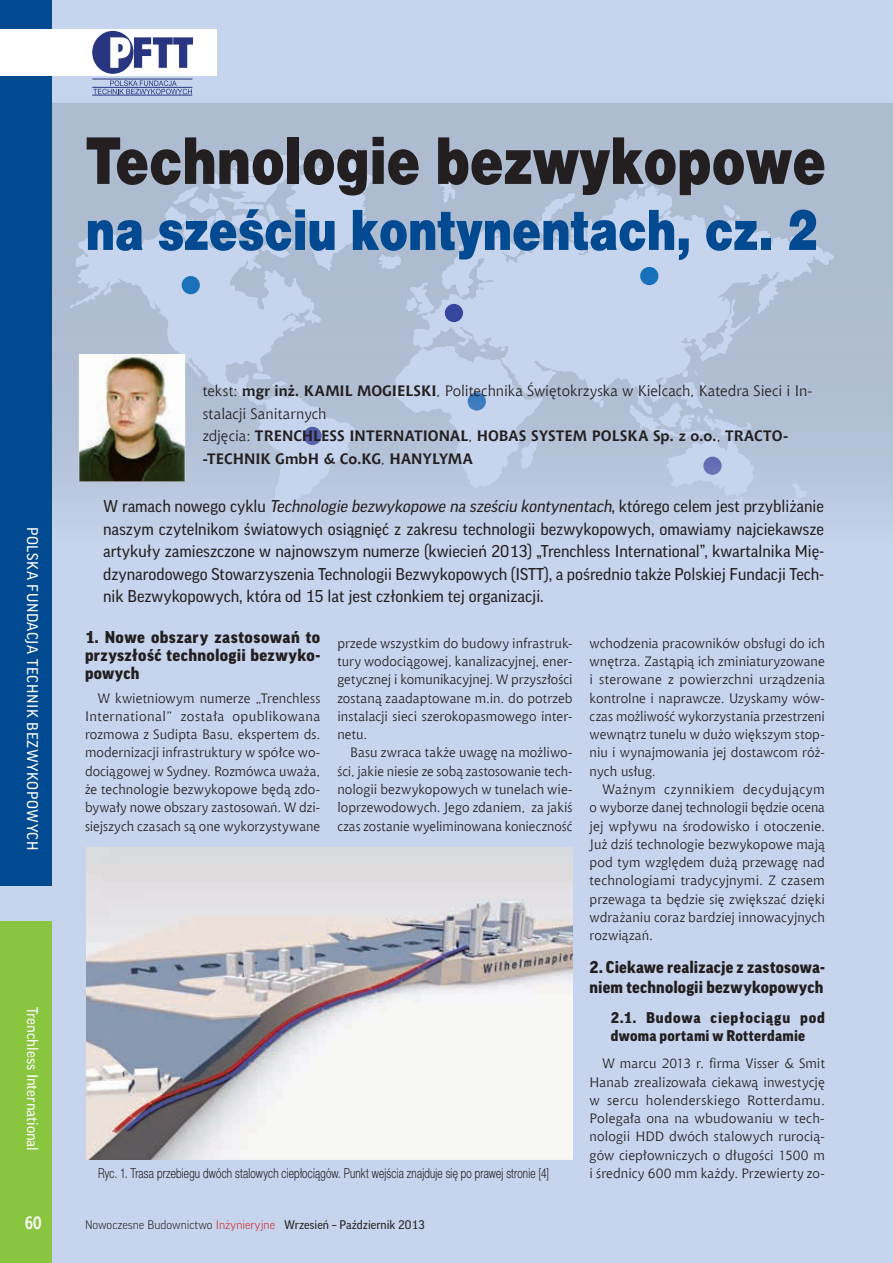
<style>
.page{position:relative;width:893px;height:1263px;background:#c6d5ed}
.page>*{position:absolute;margin:0;border:0;box-sizing:border-box;transform-origin:0 0}
.t1{font:64.5px "Switzer Cnd EFN Black";letter-spacing:.01em;color:#231f20}
.t2{font:55.5px "Switzer Cnd EFN Black";letter-spacing:.01em;color:#014990}
.t3{font:700 18px "Aerton Cnd EFN";color:#fff}
.t4{font:16.5px/22.5px "Good Pro";color:#231f20;text-align:justify}
.t5{font:900 16.5px/18px "Good Pro";letter-spacing:.015em;color:#231f20;text-align:justify}
.t6{font:700 15px/22.5px "Chianti EU";color:#231f20}
.t7{font:900 15px/18px "Good Pro";letter-spacing:.045em;color:#231f20}
.t8{font:15px "Good Pro";letter-spacing:.04em;color:#fff}
.t9{font:15px "Good Pro";color:#fff}
.t10{font:13.5px/18.3px "Chianti EU";letter-spacing:.005em;color:#231f20;text-align:justify}
.t11{font:13.5px "Switzer Cnd EFN Light";letter-spacing:.015em;color:#231f20;scale:.9 1}
.t12{font:12px "Good Pro";color:#231f20}
.s1{font-weight:400}
.s2{font-style:italic}
.s3{font-weight:300}
.s4{font-weight:300;color:#d1232a}
</style>
<div class="page">
<svg style="left:51px;top:103px;width:842px;height:471px;background:#b8c6dd"></svg>
<svg style="left:221px;top:155px;width:86px;height:55px;background:#bdcbe2"></svg>
<div style="left:182px;top:276px;width:18px;height:18px;background:#1971ba;border-radius:9px"></div>
<div style="left:703px;top:457px;width:19px;height:18px;background:#6770b5;border-radius:9px"></div>
<div style="left:445px;top:304px;width:18px;height:18px;background:#35469d;border-radius:9px"></div>
<svg style="left:303px;top:427px;width:19px;height:18px"></svg>
<div style="left:640px;top:267px;width:18px;height:18px;background:#1671ba;border-radius:9px"></div>
<svg style="left:468px;top:392px;width:18px;height:19px"></svg>
<div style="left:0;top:0;width:51px;height:885px;background:#014990"></div>
<div style="left:0;top:922px;width:51px;height:341px;background:#89c53f"></div>
<img style="left:79px;top:354px;width:106px;height:128px">
<div style="left:0;top:29px;width:217px;height:46px;background:#fff"></div>
<svg style="left:93px;top:80px;width:99px;height:14px"></svg>
<svg style="left:92px;top:31px;width:101px;height:43px"></svg>
<hr style="left:92px;top:95px;width:100px;height:1px;background:#283682">
<hr style="left:92px;top:87px;width:100px;height:1px;background:#283682">
<hr style="left:92px;top:79px;width:100px;height:1px;background:#283682">
<img style="left:86px;top:847px;width:487px;height:313px">
<h1 class="t1" style="left:86px;top:122px;width:741px">Technologie bezwykopowe</h1>
<h2 class="t2" style="left:86px;top:196px;width:733px">na sześciu kontynentach, cz. 2</h2>
<p class="t8" style="left:41px;top:527px;width:325px;rotate:90deg">POLSKA FUNDACJA TECHNIK BEZWyKOPOWyCH</p>
<p class="t9" style="left:41px;top:1007px;width:146px;rotate:90deg">Trenchless International</p>
<h3 class="t3" style="left:25px;top:1212px;width:18px">60</h3>
<p class="t6" style="left:203px;top:380px;width:611px"><span class="s1">tekst:</span> MGR INŻ. KAMIL MOGIELSKI<span class="s1">, Politechnika Świętokrzyska w Kielcach, Katedra Sieci i In&shy;stalacji Sanitarnych<br>zdjęcia:</span> TRENCHLESS INTERNATIONAL<span class="s1">,</span> HOBAS SYSTEM POLSKA SP. Z O.O.<span class="s1">,</span> TRACTO--TECHNIK GMBH &amp; CO.KG<span class="s1">,</span> HANYLYMA</p>
<p class="t4" style="left:103px;top:495px;width:722px">W ra m ac h n owe g o cy k l u <span class="s2">Technologie bezwykopowe na sześciu kontynentach</span>, kt ó re g o c e l e m j e st p rzy b l i ż a n i e naszym czytelnikom światowych osiągnięć z zakresu technologii bezwykopowych, omawiamy najciekawsze artykuły zamieszczone w najnowszym numerze (kwiecień 2013) „Trenchless International”, kwartalnika Mię&shy;dzynarodowego Stowarzyszenia Technologii Bezwykopowych (ISTT), a pośrednio także Polskiej Fundacji Tech&shy;nik Bezwykopowych, która od 15 lat jest członkiem tej organizacji.</p>
<p class="t5" style="left:85px;top:628px;width:237px">1. Nowe obszary zastosowań to przyszłość technologii bezwyko&shy;powych</p>
<p class="t10" style="left:85px;top:688px;width:237px;text-indent:13px">W kwietniowym numerze „Trenchless International” została opublikowana rozmowa z Sudipta Basu, ekspertem ds. modernizacji infrastruktury w spółce wo&shy;dociągowej w Sydney. Rozmówca uważa, że technologie bezwykopowe będą zdo&shy;bywały nowe obszary zastosowań. W dzi&shy;siejszych czasach są one wykorzystywane</p>
<p class="t10" style="left:337px;top:634px;width:237px">przede wszystkim do budowy infrastruk&shy;tury wodociągowej, kanalizacyjnej, ener&shy;getycznej i komunikacyjnej. W przyszłości zostaną zaadaptowane m.in. do potrzeb instalacji sieci szerokopasmowego inter&shy;netu.</p>
<p class="t10" style="left:337px;top:743px;width:237px;text-indent:13px">Basu zwraca także uwagę na możliwo&shy;ści, jakie niesie ze sobą zastosowanie tech&shy;nologii bezwykopowych w tunelach wie&shy;loprzewodowych. Jego zdaniem, za jakiś czas zostanie wyeliminowana konieczność</p>
<p class="t11" style="left:98px;top:1165px;width:503px">Ryc. 1. Trasa przebiegu dwóch stalowych ciepłociągów. Punkt wejścia znajduje się po prawej stronie [4]</p>
<p class="t12" style="left:85px;top:1218px;width:341px"><span class="s3">Nowoczesne Budownictwo</span> <span class="s4">Inżynieryjne</span> Wrzesień – Październik 2013</p>
<p class="t12" style="left:281px;top:1218px;width:142px">Wrzesień – Październik 2013</p>
<p class="t10" style="left:590px;top:634px;width:237px">wchodzenia pracowników obsługi do ich wnętrza. Zastąpią ich zminiaturyzowane i sterowane z powierzchni urządzenia kontrolne i naprawcze. Uzyskamy wów&shy;czas możliwość wykorzystania przestrzeni wewnątrz tunelu w dużo większym stop&shy;niu i wynajmowania jej dostawcom róż&shy;nych usług.</p>
<p class="t10" style="left:590px;top:780px;width:237px;text-indent:13px">Ważnym czynnikiem decydującym o wyborze danej technologii będzie ocena jej wpływu na środowisko i otoczenie.<br>Już dziś technologie bezwykopowe mają pod tym względem dużą przewagę nad technologiami tradycyjnymi. Z czasem przewaga ta będzie się zwiększać dzięki wdrażaniu coraz bardziej innowacyjnych rozwiązań.</p>
<p class="t5" style="left:590px;top:957px;width:237px;line-height:19.8px">2. Ciekawe realizacje z zastosowa&shy;niem technologii bezwykopowych</p>
<p class="t7" style="left:611px;top:1009px;width:216px">2.1. Budowa ciepłociągu pod dwoma portami w Rotterdamie</p>
<p class="t10" style="left:590px;top:1054px;width:237px;text-indent:13px">W marcu 2013 r. firma Visser &amp; Smit Hanab zrealizowała ciekawą inwestycję w sercu holenderskiego Rotterdamu.<br>Polegała ona na wbudowaniu w tech&shy;nologii HDD dwóch stalowych rurocią&shy;gów ciepłowniczych o długości 1500 m i średnicy 600 mm każdy. Przewierty zo-</p>
</div>
